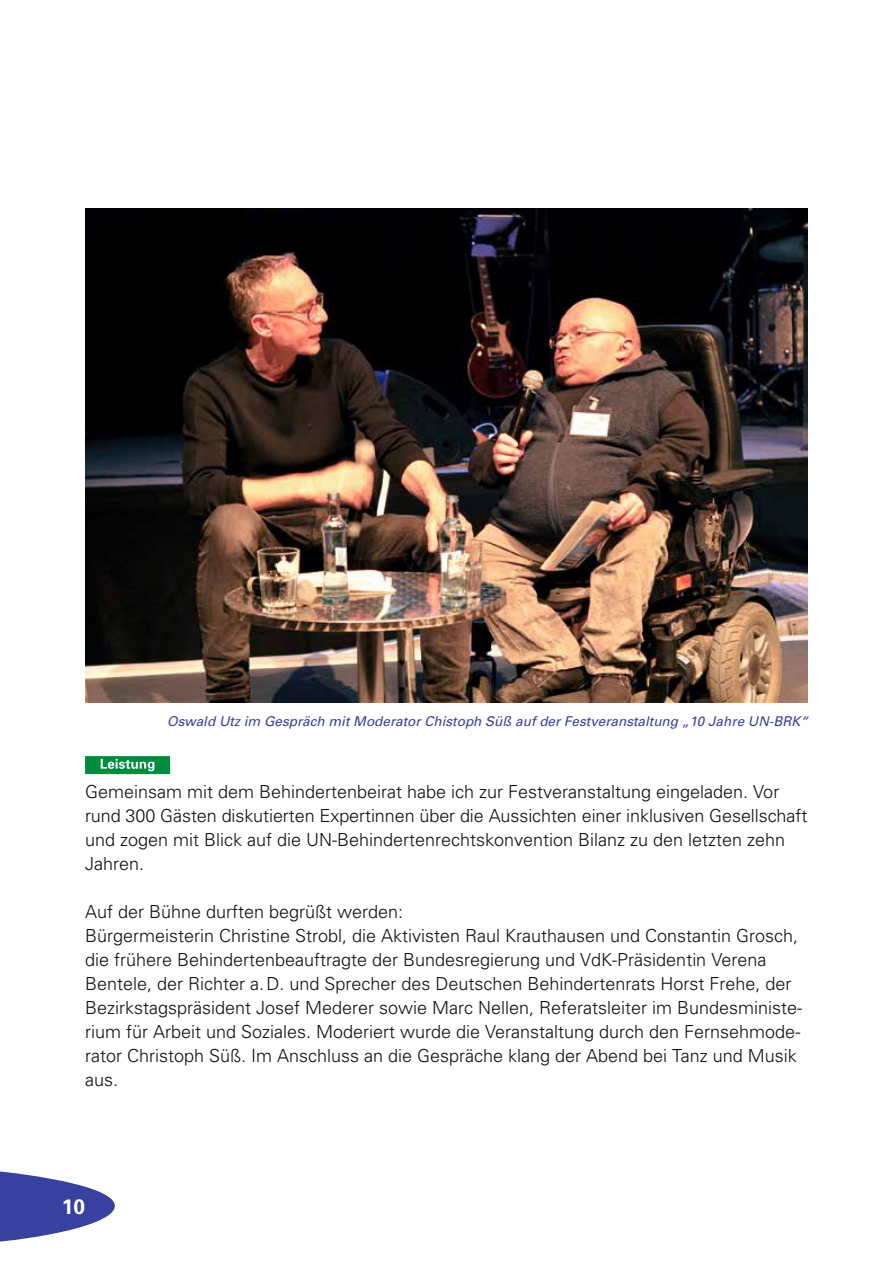
<style>
.page{position:relative;width:893px;height:1263px;background:#fff}
.page>*{position:absolute;margin:0;border:0;box-sizing:border-box;transform-origin:0 0}
.t1{font:700 21px "Univers";color:#fff}
.t2{font:300 18px/24px "Univers";color:#0f0f0d}
.t3{font:italic 13.5px "Univers";color:#3840a0}
</style>
<div class="page">
<svg style="left:0;top:1171px;width:115px;height:71px"></svg>
<svg style="left:85px;top:756px;width:85px;height:18px;background:#279d59"></svg>
<img style="left:85px;top:209px;width:723px;height:493px">
<p class="t3" style="left:167px;top:713px;width:642px">Oswald Utz im Gespräch mit Moderator Chistoph Süß auf der Festveranstaltung „10 Jahre UN-BRK“</p>
<p class="t2" style="left:85px;top:779px;width:724px">Gemeinsam mit dem Behindertenbeirat habe ich zur Festveranstaltung eingeladen. Vor rund 300 Gästen diskutierten Expertinnen über die Aussichten einer inklusiven Gesellschaft und zogen mit Blick auf die UN-Behindertenrechtskonvention Bilanz zu den letzten zehn Jahren.</p>
<p class="t2" style="left:85px;top:899px;width:719px">Auf der Bühne durften begrüßt werden:<br>Bürgermeisterin Christine Strobl, die Aktivisten Raul Krauthausen und Constantin Grosch, die frühere Behindertenbeauftragte der Bundesregierung und VdK-Präsidentin Verena Bentele, der Richter a. D. und Sprecher des Deutschen Behindertenrats Horst Frehe, der Bezirkstagspräsident Josef Mederer sowie Marc Nellen, Referatsleiter im Bundesministe&shy;rium für Arbeit und Soziales. Moderiert wurde die Veranstaltung durch den Fernsehmode&shy;rator Christoph Süß. Im Anschluss an die Gespräche klang der Abend bei Tanz und Musik aus.</p>
<p class="t1" style="left:62px;top:1193px;width:25px">10</p>
</div>
